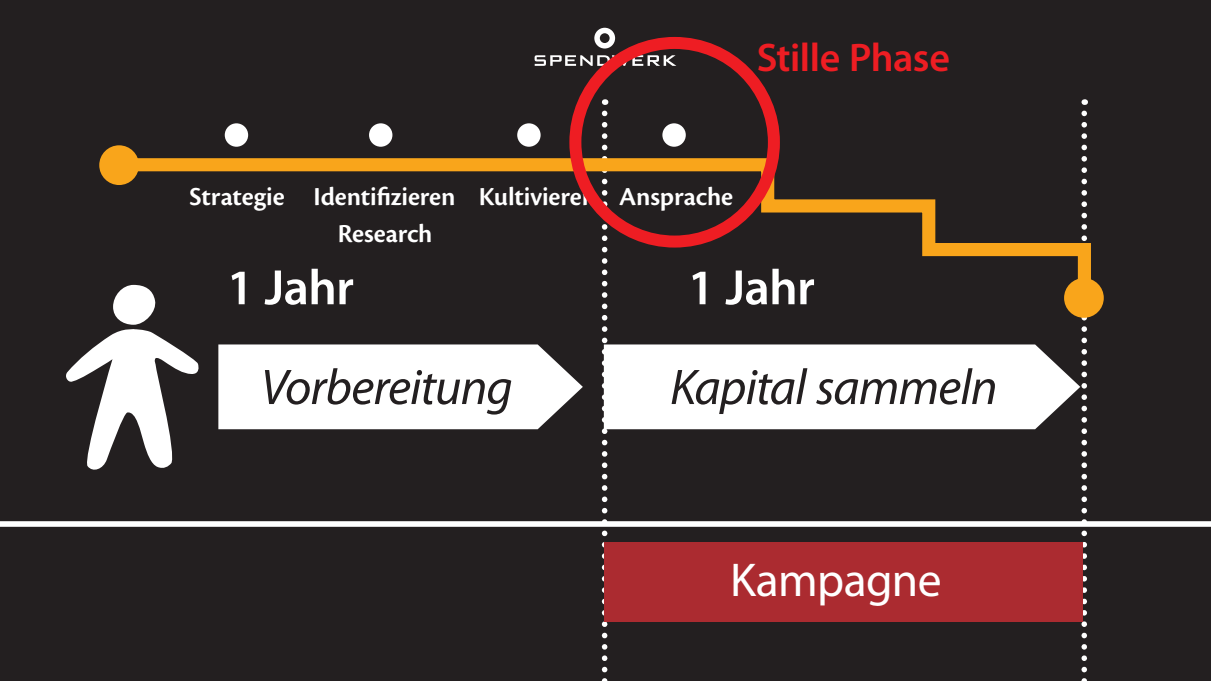
<style>
.page{position:relative;width:1211px;height:681px;background:#fff}
.page>*{position:absolute;margin:0;border:0;box-sizing:border-box;transform-origin:0 0}
.t1{font:italic 50.4px "Myriad Pro";letter-spacing:-.02em;color:#231f20}
.t2{font:600 50px "Myriad Pro";letter-spacing:-.015em;color:#fff}
.t3{font:47.6px "Myriad Pro";letter-spacing:-.015em;color:#fff}
.t4{font:600 40px "Myriad Pro";letter-spacing:-.01em;color:#ee1d23}
.t5{font:600 27px/36.6px "Cronos Pro";letter-spacing:-.005em;color:#fff}
</style>
<div class="page">
<div style="left:0;top:0;width:1210px;height:680px;background:#231f20"></div>
<svg style="left:1081px;top:113px;width:6px;height:568px"></svg>
<div style="left:607px;top:344px;width:473px;height:85px;background:#fff"></div>
<svg style="left:602px;top:113px;width:5px;height:567px"></svg>
<div style="left:0;top:521px;width:1210px;height:5px;background:#fff"></div>
<svg style="left:66px;top:311px;width:133px;height:159px"></svg>
<svg style="left:107px;top:151px;width:990px;height:160px"></svg>
<div style="left:99px;top:145px;width:40px;height:40px;background:#f9a51b;border-radius:50%"></div>
<div style="left:1064px;top:278px;width:39px;height:39px;background:#f9a51b;border-radius:50%"></div>
<svg style="left:218px;top:344px;width:365px;height:85px;background:#efefef"></svg>
<div style="left:604px;top:542px;width:479px;height:79px;background:#ab2b30"></div>
<div style="left:369px;top:123px;width:23px;height:24px;background:#fff;border-radius:50%"></div>
<div style="left:662px;top:123px;width:23px;height:24px;background:#fff;border-radius:50%"></div>
<div style="left:225px;top:123px;width:23px;height:24px;background:#fff;border-radius:50%"></div>
<div style="left:517px;top:123px;width:23px;height:24px;background:#fff;border-radius:50%"></div>
<svg style="left:534px;top:55px;width:142px;height:11px"></svg>
<svg style="left:594px;top:28px;width:21px;height:20px"></svg>
<div style="left:569px;top:37px;width:211px;height:210px;border:12px solid #ee1d23;border-radius:50%"></div>
<h3 class="t4" style="left:756px;top:32px;width:195px">Stille Phase</h3>
<p class="t5" style="left:338px;top:179px;width:397px;text-indent:-148px">Strategie Identifizieren Kultivieren Ansprache<br>Research</p>
<h2 class="t2" style="left:227px;top:255px;width:129px">1 Jahr</h2>
<h2 class="t2" style="left:687px;top:255px;width:129px">1 Jahr</h2>
<h1 class="t1" style="left:261px;top:356px;width:253px">Vorbereitung</h1>
<h1 class="t1" style="left:670px;top:356px;width:329px">Kapital sammeln</h1>
<h3 class="t3" style="left:730px;top:550px;width:213px">Kampagne</h3>
</div>
